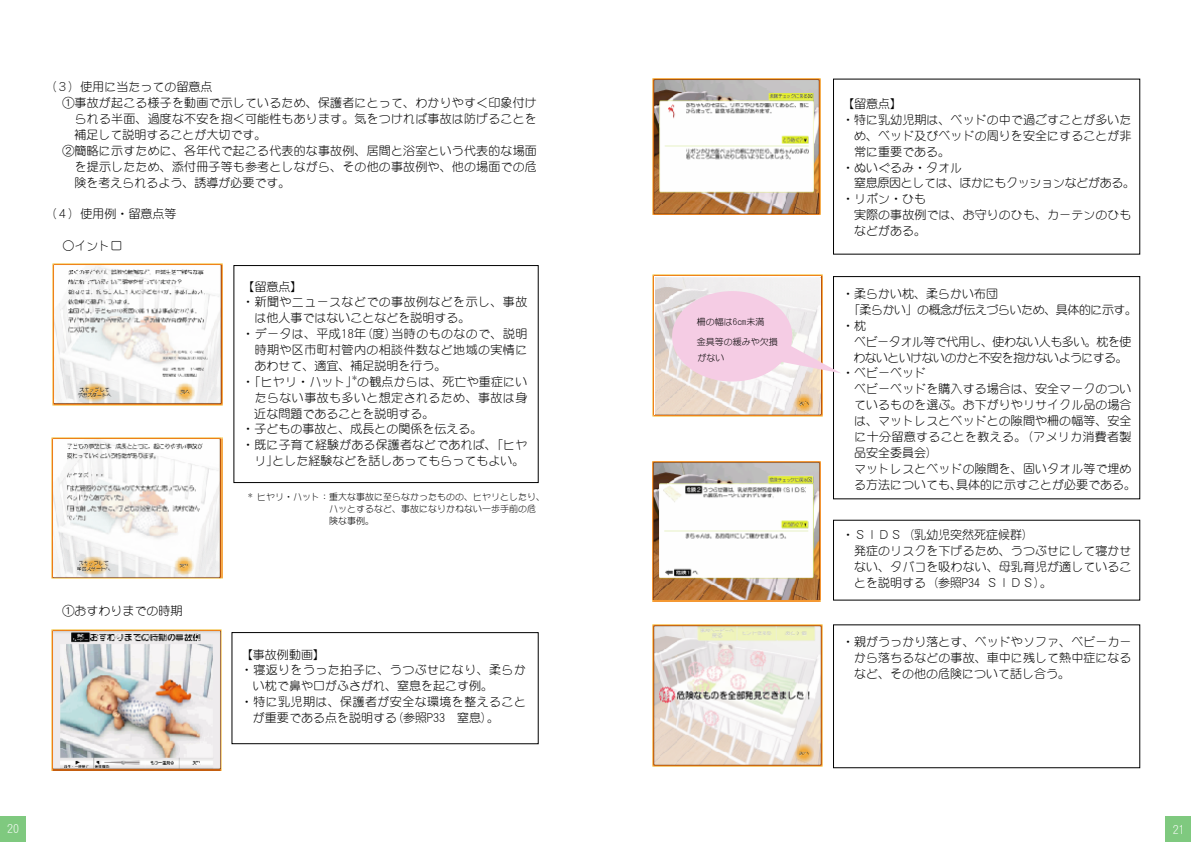
<style>
.page{position:relative;width:1191px;height:842px;background:#fff}
.page>*{position:absolute;margin:0;border:0;box-sizing:border-box;transform-origin:0 0}
.t1{font:12px/15.9px "DF Maru Gothic Std W3";letter-spacing:.005em;color:#000}
.t2{font:12px "DF Maru Gothic Std W3";letter-spacing:.035em;color:#000}
.t3{font:12px "DF Maru Gothic Std W3";letter-spacing:-.04em;color:#000}
.t4{font:12px "DF Maru Gothic Std W3";letter-spacing:.03em;color:#000}
.t5{font:12px "DF Maru Gothic Std W3";letter-spacing:-.025em;color:#000}
.t6{font:12px "DF Maru Gothic Std W3";letter-spacing:-.05em;color:#000}
.t7{font:12px "DF Maru Gothic Std W3";letter-spacing:.025em;color:#000}
.t8{font:12px "DF Maru Gothic Std W3";color:#fff}
.t9{font:9px/12px "DF Maru Gothic Std W3";color:#000}
</style>
<div class="page">
<div style="left:0;top:816px;width:26px;height:26px;background:#7fc97f"></div>
<div style="left:1165px;top:816px;width:26px;height:26px;background:#7fc97f"></div>
<img style="left:652px;top:275px;width:170px;height:142px">
<img style="left:654px;top:277px;width:166px;height:138px">
<div style="left:234px;top:265px;width:304px;height:218px;border:1px solid #000"></div>
<div style="left:833px;top:276px;width:307px;height:223px;border:1px solid #000"></div>
<div style="left:232px;top:632px;width:306px;height:112px;border:1px solid #000"></div>
<svg style="left:672px;top:291px;width:168px;height:91px"></svg>
<img style="left:652px;top:625px;width:170px;height:142px">
<img style="left:52px;top:263px;width:170px;height:143px">
<img style="left:51px;top:437px;width:171px;height:142px">
<img style="left:51px;top:629px;width:170px;height:142px">
<img style="left:652px;top:79px;width:168px;height:136px">
<img style="left:652px;top:461px;width:169px;height:141px">
<p class="t1" style="left:44px;top:79px;width:169px">（３）使用に当たっての留意点</p>
<p class="t1" style="left:62px;top:95px;width:476px">①事故が起こる様子を動画で示しているため、保護者にとって、わかりやすく印象付け</p>
<p class="t1" style="left:75px;top:111px;width:463px">られる半面、過度な不安を抱く可能性もあります。気をつければ事故は防げることを</p>
<p class="t1" style="left:74px;top:126px;width:193px">補足して説明することが大切です。</p>
<p class="t1" style="left:62px;top:142px;width:476px">②簡略に示すために、各年代で起こる代表的な事故例、居間と浴室という代表的な場面</p>
<p class="t1" style="left:75px;top:158px;width:463px">を提示したため、添付冊子等も参考としながら、その他の事故例や、他の場面での危</p>
<p class="t1" style="left:74px;top:174px;width:218px">険を考えられるよう、誘導が必要です。</p>
<p class="t1" style="left:44px;top:206px;width:133px">（４）使用例・留意点等</p>
<p class="t1" style="left:62px;top:238px;width:62px">○イントロ</p>
<p class="t1" style="left:242px;top:278px;width:61px">【留意点】</p>
<p class="t2" style="left:242px;top:296px;width:286px">・新聞やニュースなどでの事故例などを示し、事故</p>
<p class="t1" style="left:254px;top:310px;width:217px">は他人事ではないことなどを説明する。</p>
<p class="t4" style="left:242px;top:327px;width:286px">・データは、平成18年（度）当時のものなので、説明</p>
<p class="t2" style="left:255px;top:343px;width:274px">時期や区市町村管内の相談件数など地域の実情に</p>
<p class="t1" style="left:254px;top:357px;width:193px">あわせて、適宜、補足説明を行う。</p>
<p class="t1" style="left:242px;top:373px;width:286px">・「ヒヤリ・ハット｣<sup>*</sup>の観点からは、死亡や重症にい</p>
<p class="t2" style="left:255px;top:391px;width:274px">たらない事故も多いと想定されるため、事故は身</p>
<p class="t1" style="left:254px;top:405px;width:181px">近な問題であることを説明する。</p>
<p class="t1" style="left:242px;top:421px;width:241px">・子どもの事故と、成長との関係を伝える。</p>
<p class="t1" style="left:242px;top:437px;width:286px">・既に子育て経験がある保護者などであれば、「ヒヤ</p>
<p class="t1" style="left:254px;top:453px;width:271px">リ」とした経験などを話しあってもらってもよい。</p>
<p class="t1" style="left:62px;top:603px;width:122px">①おすわりまでの時期</p>
<p class="t9" style="left:329px;top:490px;width:217px;text-indent:-81px">* ヒヤリ・ハット：重大な事故に至らなかったものの、ヒヤリとしたり、ハッとするなど、事故になりかねない一歩手前の危険な事例。</p>
<p class="t1" style="left:241px;top:646px;width:85px">【事故例動画】</p>
<p class="t2" style="left:241px;top:664px;width:286px">・寝返りをうった拍子に、うつぶせになり、柔らか</p>
<p class="t1" style="left:253px;top:678px;width:241px">い枕で鼻や口がふさがれ、窒息を起こす例。</p>
<p class="t2" style="left:241px;top:695px;width:286px">・特に乳児期は、保護者が安全な環境を整えること</p>
<p class="t1" style="left:253px;top:710px;width:247px">が重要である点を説明する（参照P33 窒息）。</p>
<p class="t9" style="left:697px;top:316px;width:69px">柵の幅は6cm未満</p>
<p class="t9" style="left:697px;top:334px;width:82px;line-height:15.3px">金具等の緩みや欠損がない</p>
<p class="t1" style="left:842px;top:96px;width:61px">【留意点】</p>
<p class="t1" style="left:842px;top:111px;width:291px">・特に乳幼児期は、ベッドの中で過ごすことが多いた</p>
<p class="t1" style="left:854px;top:127px;width:279px">め、ベッド及びベッドの周りを安全にすることが非</p>
<p class="t1" style="left:854px;top:143px;width:97px">常に重要である。</p>
<p class="t1" style="left:842px;top:159px;width:121px">・ぬいぐるみ・タオル</p>
<p class="t5" style="left:854px;top:177px;width:283px">窒息原因としては、ほかにもクッションなどがある。</p>
<p class="t1" style="left:842px;top:191px;width:85px">・リボン・ひも</p>
<p class="t1" style="left:854px;top:207px;width:279px">実際の事故例では、お守りのひも、カーテンのひも</p>
<p class="t1" style="left:854px;top:223px;width:73px">などがある。</p>
<p class="t1" style="left:842px;top:286px;width:157px">・柔らかい枕、柔らかい布団</p>
<p class="t3" style="left:848px;top:303px;width:291px">「柔らかい」の概念が伝えづらいため、具体的に示す。</p>
<p class="t1" style="left:842px;top:317px;width:25px">・枕</p>
<p class="t3" style="left:854px;top:335px;width:279px">ベビータオル等で代用し、使わない人も多い。枕を使</p>
<p class="t6" style="left:853px;top:351px;width:276px">わないといけないのかと不安を抱かないようにする。</p>
<p class="t1" style="left:842px;top:365px;width:85px">・ベビーベッド</p>
<p class="t1" style="left:854px;top:381px;width:279px">ベビーベッドを購入する場合は、安全マークのつい</p>
<p class="t1" style="left:854px;top:397px;width:279px">ているものを選ぶ。お下がりやリサイクル品の場合</p>
<p class="t1" style="left:854px;top:413px;width:279px">は、マットレスとベッドとの隙間や柵の幅等、安全</p>
<p class="t7" style="left:854px;top:430px;width:279px">に十分留意することを教える。（アメリカ消費者製</p>
<p class="t1" style="left:854px;top:444px;width:85px">品安全委員会）</p>
<p class="t1" style="left:854px;top:460px;width:279px">マットレスとベッドの隙間を、固いタオル等で埋め</p>
<p class="t1" style="left:854px;top:476px;width:284px">る方法についても、具体的に示すことが必要である。</p>
<p class="t1" style="left:854px;top:527px;width:279px;text-indent:-12px">・ＳＩＤＳ（乳幼児突然死症候群）<br>発症のリスクを下げるため、うつぶせにして寝かせない、タバコを吸わない、母乳育児が適していることを説明する（参照P34 ＳＩＤＳ）。</p>
<p class="t1" style="left:854px;top:633px;width:279px;text-align:justify;text-indent:-12px">・親がうっかり落とす、ベッドやソファ、ベビーカーから落ちるなどの事故、車中に残して熱中症になるなど、その他の危険について話し合う。</p>
<p class="t8" style="left:7px;top:823px;width:14px">20</p>
<p class="t8" style="left:1172px;top:823px;width:13px">21</p>
</div>
